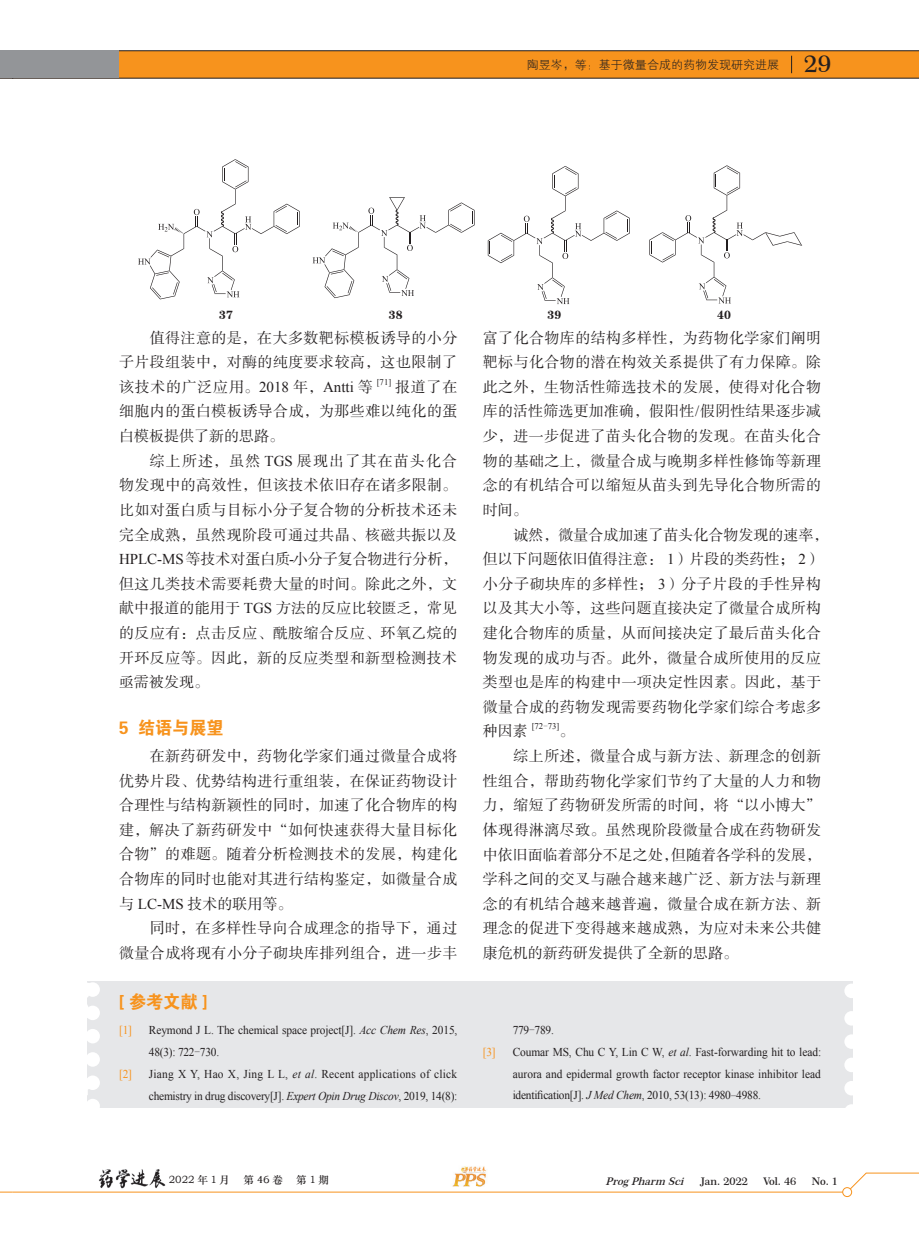
<style>
.page{position:relative;width:919px;height:1238px;background:#fff}
.page>*{position:absolute;margin:0;border:0;box-sizing:border-box;transform-origin:0 0}
.t1{font:18px "FZDHTK GBK1 0";color:#f7931d;scale:.95 1}
.t2{font:15px/24.6px "FZSSK GBK1 0";letter-spacing:.025em;color:#231f20;text-align:justify}
.t3{font:15px "FZSSK GBK1 0";color:#231f20}
.t4{font:12px/21.8px "Times New Roman";letter-spacing:-.01em;color:#231f20;scale:.95 1}
.t5{font:12px/21.8px "Times New Roman";letter-spacing:.02em;color:#231f20;scale:.95 1}
.t6{font:12px "FZXH1 K GBK1 0";color:#231f20}
.t7{font:12px "Times New Roman";color:#f7931d;scale:.95 1}
.t8{font:12px "FZCSK GBK1 0";color:#231f20}
.t9{font:600 10.5px "Century 751 BT";color:#231f20}
.t10{font:10.5px "ST Zhongsong";letter-spacing:.125em;color:#231f20}
.t11{font:italic 600 10.5px "Century 751 BT";color:#231f20}
.t12{font:8.7px "Times New Roman";color:#231f20}
.s1{font-family:"Century 751 BT";font-weight:600;font-size:23.1px}
.s2{font-family:"Times New Roman"}
.s3{font-family:"Sim Sun"}
.s4{font-style:italic}
</style>
<div class="page">
<svg style="left:849px;top:1172px;width:69px;height:20px"></svg>
<hr style="left:13px;top:1191px;width:834px;height:1px;background:#f7931d">
<div style="left:842px;top:1187px;width:9px;height:9px;background:#fff;border-radius:50%"></div>
<div style="left:842px;top:1187px;width:9px;height:9px;border:1px solid #f7931d;border-radius:50%"></div>
<svg style="left:0;top:1191px;width:13px;height:1px"></svg>
<img style="left:452px;top:1166px;width:34px;height:21px">
<img style="left:98px;top:1169px;width:68px;height:20px">
<div style="left:87px;top:981px;width:766px;height:127px;background:#e6e7e9"></div>
<div style="left:844px;top:983px;width:14px;height:15px;background:#fff;border-radius:50%"></div>
<div style="left:844px;top:1104px;width:14px;height:14px;background:#fff;border-radius:50%"></div>
<div style="left:844px;top:1080px;width:14px;height:15px;background:#fff;border-radius:50%"></div>
<div style="left:844px;top:1057px;width:14px;height:15px;background:#fff;border-radius:50%"></div>
<div style="left:844px;top:1034px;width:14px;height:14px;background:#fff;border-radius:50%"></div>
<div style="left:844px;top:1011px;width:14px;height:14px;background:#fff;border-radius:50%"></div>
<div style="left:85px;top:982px;width:15px;height:14px;background:#fff;border-radius:50%"></div>
<div style="left:85px;top:1005px;width:15px;height:15px;background:#fff;border-radius:50%"></div>
<div style="left:85px;top:1028px;width:15px;height:15px;background:#fff;border-radius:50%"></div>
<div style="left:85px;top:1052px;width:15px;height:14px;background:#fff;border-radius:50%"></div>
<div style="left:85px;top:1075px;width:15px;height:14px;background:#fff;border-radius:50%"></div>
<div style="left:85px;top:1098px;width:15px;height:15px;background:#fff;border-radius:50%"></div>
<svg style="left:87px;top:982px;width:4px;height:25px"></svg>
<svg style="left:87px;top:1087px;width:3px;height:14px"></svg>
<svg style="left:0;top:50px;width:918px;height:255px"></svg>
<p class="t6" style="left:527px;top:58px;width:306px">陶昱岑，等：基于微量合成的药物发现研究进展 <span class="s1">29</span></p>
<p class="t8" style="left:219px;top:308px;width:15px">37</p>
<p class="t8" style="left:389px;top:308px;width:15px">38</p>
<p class="t8" style="left:547px;top:308px;width:15px">39</p>
<p class="t8" style="left:717px;top:308px;width:15px">40</p>
<p class="t2" style="left:119px;top:326px;width:340px;text-indent:31px">值得注意的是，在大多数靶标模板诱导的小分子片段组装中，对酶的纯度要求较高，这也限制了该技术的广泛应用。<span class="s2">2018</span> 年，<span class="s2">Antti</span> 等</p>
<p class="t2" style="left:483px;top:326px;width:340px">富了化合物库的结构多样性，为药物化学家们阐明靶标与化合物的潜在构效关系提供了有力保障。除此之外，生物活性筛选技术的发展，使得对化合物库的活性筛选更加准确，假阳性<span class="s2">/</span>假阴性结果逐步减少，进一步促进了苗头化合物的发现。在苗头化合物的基础之上，微量合成与晚期多样性修饰等新理念的有机结合可以缩短从苗头到先导化合物所需的时间。</p>
<p class="t2" style="left:483px;top:523px;width:347px;text-align:left;text-indent:31px">诚然，微量合成加速了苗头化合物发现的速率，但以下问题依旧值得注意： <span class="s2">1</span>）片段的类药性； <span class="s2">2</span>）小分子砌块库的多样性； <span class="s2">3</span>）分子片段的手性异构以及其大小等，这些问题直接决定了微量合成所构建化合物库的质量，从而间接决定了最后苗头化合物发现的成功与否。此外，微量合成所使用的反应类型也是库的构建中一项决定性因素。因此，基于微量合成的药物发现需要药物化学家们综合考虑多种因素</p>
<p class="t12" style="left:377px;top:376px;width:16px">[71]</p>
<p class="t2" style="left:119px;top:375px;width:340px;text-indent:276px">报道了在细胞内的蛋白模板诱导合成，为那些难以纯化的蛋白模板提供了新的思路。</p>
<p class="t2" style="left:119px;top:449px;width:340px;text-indent:31px">综上所述，虽然 <span class="s2">TGS</span> 展现出了其在苗头化合物发现中的高效性，但该技术依旧存在诸多限制。比如对蛋白质与目标小分子复合物的分析技术还未完全成熟，虽然现阶段可通过共晶、核磁共振以及<span class="s2">HPLC-MS</span>等技术对蛋白质<span class="s2">-</span>小分子复合物进行分析，但这几类技术需要耗费大量的时间。除此之外，文献中报道的能用于 <span class="s2">TGS</span> 方法的反应比较匮乏，常见的反应有：点击反应、酰胺缩合反应、环氧乙烷的开环反应等。因此，新的反应类型和新型检测技术亟需被发现。</p>
<p class="t1" style="left:119px;top:717px;width:111px">5 结语与展望</p>
<p class="t2" style="left:119px;top:744px;width:340px;text-indent:31px">在新药研发中，药物化学家们通过微量合成将优势片段、优势结构进行重组装，在保证药物设计合理性与结构新颖性的同时，加速了化合物库的构建，解决了新药研发中“如何快速获得大量目标化合物”的难题。随着分析检测技术的发展，构建化合物库的同时也能对其进行结构鉴定，如微量合成与 <span class="s2">LC-MS</span> 技术的联用等。</p>
<p class="t2" style="left:119px;top:916px;width:340px;text-align:right">同时，在多样性导向合成理念的指导下，通过<br>微量合成将现有小分子砌块库排列组合，进一步丰</p>
<p class="t12" style="left:531px;top:720px;width:29px">[72<span class="s3">-</span>73]</p>
<p class="t2" style="left:559px;top:719px;width:16px">。</p>
<p class="t2" style="left:513px;top:744px;width:309px">综上所述，微量合成与新方法、新理念的创新</p>
<p class="t2" style="left:483px;top:769px;width:340px">性组合，帮助药物化学家们节约了大量的人力和物</p>
<p class="t2" style="left:483px;top:793px;width:340px">力，缩短了药物研发所需的时间，将“以小博大”</p>
<p class="t2" style="left:483px;top:818px;width:340px">体现得淋漓尽致。虽然现阶段微量合成在药物研发</p>
<p class="t3" style="left:483px;top:846px;width:340px">中依旧面临着部分不足之处，但随着各学科的发展，</p>
<p class="t2" style="left:483px;top:867px;width:340px">学科之间的交叉与融合越来越广泛、新方法与新理</p>
<p class="t2" style="left:483px;top:892px;width:339px">念的有机结合越来越普遍，微量合成在新方法、新</p>
<p class="t2" style="left:483px;top:916px;width:340px">理念的促进下变得越来越成熟，为应对未来公共健</p>
<p class="t3" style="left:483px;top:944px;width:256px">康危机的新药研发提供了全新的思路。</p>
<p class="t1" style="left:119px;top:991px;width:94px">[ 参考文献 ]</p>
<p class="t7" style="left:119px;top:1021px;width:15px">[1]</p>
<p class="t4" style="left:149px;top:1018px;width:326px">Reymond J L. The chemical space project[J]. <span class="s4">Acc Chem Res</span>, 2015,<br>48(3): 722<span class="s3">-</span>730.</p>
<p class="t7" style="left:119px;top:1065px;width:15px">[2]</p>
<p class="t5" style="left:149px;top:1062px;width:326px">Jiang X Y, Hao X, Jing L L, <span class="s4">et al</span>. Recent applications of click chemistry in drug discovery[J]. <span class="s4">Expert Opin Drug Discov</span>, 2019, 14(8):</p>
<p class="t4" style="left:512px;top:1018px;width:45px">779<span class="s3">-</span>789.</p>
<p class="t7" style="left:483px;top:1043px;width:15px">[3]</p>
<p class="t4" style="left:512px;top:1040px;width:326px;text-align:justify">Coumar MS, Chu C Y, Lin C W, <span class="s4">et al</span>. Fast-forwarding hit to lead: aurora and epidermal growth factor receptor kinase inhibitor lead identification[J]. <span class="s4">J Med Chem</span>, 2010, 53(13): 4980<span class="s3">-</span>4988.</p>
<p class="t10" style="left:169px;top:1171px;width:63px">2022 年 1 月</p>
<p class="t10" style="left:243px;top:1171px;width:41px">第46卷</p>
<p class="t10" style="left:296px;top:1171px;width:34px">第1期</p>
<p class="t11" style="left:605px;top:1174px;width:83px">ProgPharm Sci</p>
<p class="t9" style="left:700px;top:1174px;width:50px">Jan. 2022</p>
<p class="t9" style="left:763px;top:1174px;width:35px">Vol. 46</p>
<p class="t9" style="left:811px;top:1174px;width:28px">No. 1</p>
</div>
